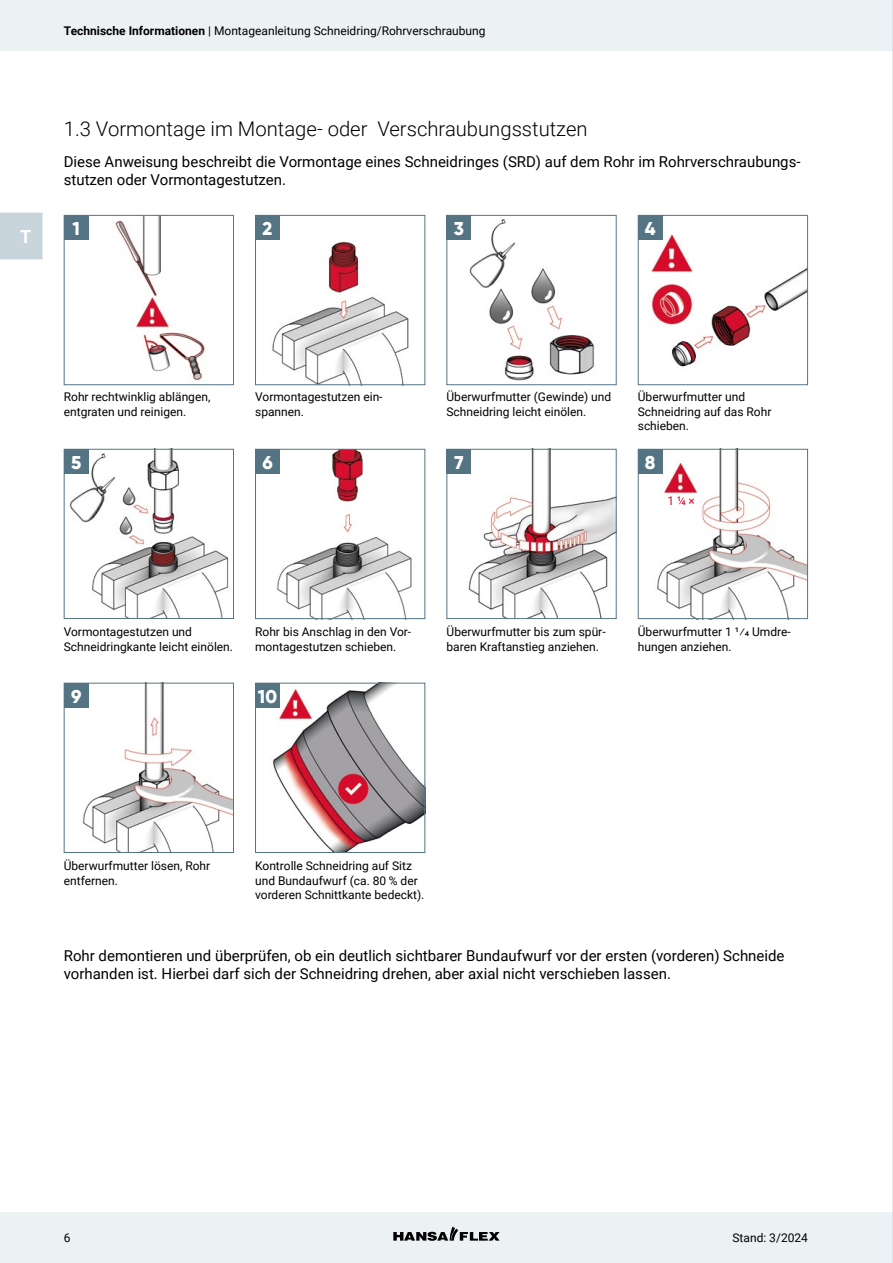
<style>
.page{position:relative;width:893px;height:1263px;background:#fff}
.page>*{position:absolute;margin:0;border:0;box-sizing:border-box;transform-origin:0 0}
.t1{font:300 20.25px "Roboto";color:#000}
.t2{font:800 18.6px "Gilroy";color:#fff}
.t3{font:700 18px "Roboto";color:#fff}
.t4{font:15px/18px "Roboto";color:#000}
.t5{font:12px/14.4px "Roboto";color:#000}
.t6{font:12px "Roboto";color:#d70b2c}
.s1{font-weight:700}
</style>
<div class="page">
<div style="left:0;top:0;width:893px;height:51px;background:#ecf1f4"></div>
<div style="left:0;top:1212px;width:893px;height:51px;background:#ecf1f4"></div>
<svg style="left:393px;top:1227px;width:107px;height:14px"></svg>
<div style="left:0;top:212px;width:43px;height:47px;background:#c8d5dd"></div>
<img style="left:115px;top:217px;width:90px;height:164px">
<div style="left:64px;top:215px;width:170px;height:170px;border:1px solid #557483"></div>
<div style="left:64px;top:215px;width:25px;height:25px;background:#557483"></div>
<img style="left:272px;top:241px;width:137px;height:142px">
<div style="left:255px;top:215px;width:170px;height:170px;border:1px solid #557483"></div>
<div style="left:255px;top:215px;width:25px;height:25px;background:#557483"></div>
<img style="left:469px;top:219px;width:126px;height:162px">
<div style="left:446px;top:215px;width:171px;height:170px;border:1px solid #557483"></div>
<div style="left:446px;top:215px;width:25px;height:25px;background:#557483"></div>
<img style="left:651px;top:234px;width:155px;height:133px">
<div style="left:638px;top:215px;width:170px;height:170px;border:1px solid #557483"></div>
<div style="left:638px;top:215px;width:25px;height:25px;background:#557483"></div>
<img style="left:69px;top:451px;width:160px;height:166px">
<div style="left:64px;top:449px;width:170px;height:170px;border:1px solid #557483"></div>
<div style="left:64px;top:449px;width:25px;height:25px;background:#557483"></div>
<img style="left:277px;top:451px;width:135px;height:166px">
<div style="left:255px;top:449px;width:170px;height:170px;border:1px solid #557483"></div>
<div style="left:255px;top:449px;width:25px;height:25px;background:#557483"></div>
<img style="left:468px;top:451px;width:147px;height:166px">
<div style="left:446px;top:449px;width:171px;height:170px;border:1px solid #557483"></div>
<div style="left:447px;top:449px;width:24px;height:25px;background:#557483"></div>
<img style="left:657px;top:451px;width:149px;height:166px">
<div style="left:638px;top:449px;width:170px;height:170px;border:1px solid #557483"></div>
<div style="left:638px;top:449px;width:25px;height:25px;background:#557483"></div>
<img style="left:82px;top:685px;width:150px;height:166px">
<div style="left:64px;top:683px;width:170px;height:170px;border:1px solid #557483"></div>
<div style="left:64px;top:683px;width:25px;height:25px;background:#557483"></div>
<img style="left:273px;top:685px;width:150px;height:166px">
<div style="left:255px;top:683px;width:170px;height:170px;border:1px solid #557483"></div>
<div style="left:255px;top:683px;width:25px;height:25px;background:#557483"></div>
<div style="left:667px;top:495px;width:28px;height:11px;background:#fff"></div>
<hr style="left:892px;top:0;width:1px;height:1263px;background:#c8d5dd">
<p class="t5" style="left:64px;top:23px;width:423px"><span class="s1">Technische Informationen</span> | Montageanleitung Schneidring/Rohrverschraubung</p>
<h3 class="t3" style="left:20px;top:224px;width:13px">T</h3>
<h1 class="t1" style="left:64px;top:115px;width:525px">1.3 Vormontage im Montage- oder Verschraubungsstutzen</h1>
<p class="t4" style="left:64px;top:152px;width:738px">Diese Anweisung beschreibt die Vormontage eines Schneidringes (SRD) auf dem Rohr im Rohrverschraubungs&shy;stutzen oder Vormontagestutzen.</p>
<h2 class="t2" style="left:72px;top:217px;width:9px">1</h2>
<h2 class="t2" style="left:263px;top:217px;width:11px">2</h2>
<h2 class="t2" style="left:454px;top:217px;width:12px">3</h2>
<h2 class="t2" style="left:645px;top:217px;width:12px">4</h2>
<p class="t5" style="left:64px;top:389px;width:148px">Rohr rechtwinklig ablängen, entgraten und reinigen.</p>
<p class="t5" style="left:446px;top:389px;width:166px">Überwurfmutter (Gewinde) und<br>Schneidring leicht einölen.</p>
<p class="t5" style="left:638px;top:389px;width:135px">Überwurfmutter und<br>Schneidring auf das Rohr schieben.</p>
<p class="t5" style="left:255px;top:389px;width:129px">Vormontagestutzen ein&shy;spannen.</p>
<h2 class="t2" style="left:71px;top:450px;width:12px">5</h2>
<h2 class="t2" style="left:262px;top:450px;width:12px">6</h2>
<h2 class="t2" style="left:454px;top:450px;width:11px">7</h2>
<h2 class="t2" style="left:645px;top:450px;width:12px">8</h2>
<p class="t6" style="left:667px;top:492px;width:29px">1 ¼×</p>
<p class="t5" style="left:64px;top:624px;width:171px">Vormontagestutzen und<br>Schneidringkante leicht einölen.</p>
<p class="t5" style="left:255px;top:624px;width:158px">Rohr bis Anschlag in den Vor&shy;montagestutzen schieben.</p>
<p class="t5" style="left:447px;top:624px;width:161px">Überwurfmutter bis zum spür&shy;baren Kraftanstieg anziehen.</p>
<p class="t5" style="left:638px;top:624px;width:154px">Überwurfmutter 1 1/4 Umdre&shy;hungen anziehen.</p>
<h2 class="t2" style="left:71px;top:684px;width:12px">9</h2>
<h2 class="t2" style="left:258px;top:684px;width:21px">10</h2>
<p class="t5" style="left:64px;top:858px;width:148px">Überwurfmutter lösen, Rohr entfernen.</p>
<p class="t5" style="left:255px;top:858px;width:171px">Kontrolle Schneidring auf Sitz und Bundaufwurf (ca. 80 % der vorderen Schnittkante bedeckt).</p>
<p class="t4" style="left:64px;top:946px;width:722px">Rohr demontieren und überprüfen, ob ein deutlich sichtbarer Bundaufwurf vor der ersten (vorderen) Schneide vorhanden ist. Hierbei darf sich der Schneidring drehen, aber axial nicht verschieben lassen.</p>
<p class="t5" style="left:64px;top:1230px;width:8px">6</p>
<p class="t5" style="left:732px;top:1230px;width:77px">Stand: 3/2024</p>
</div>
